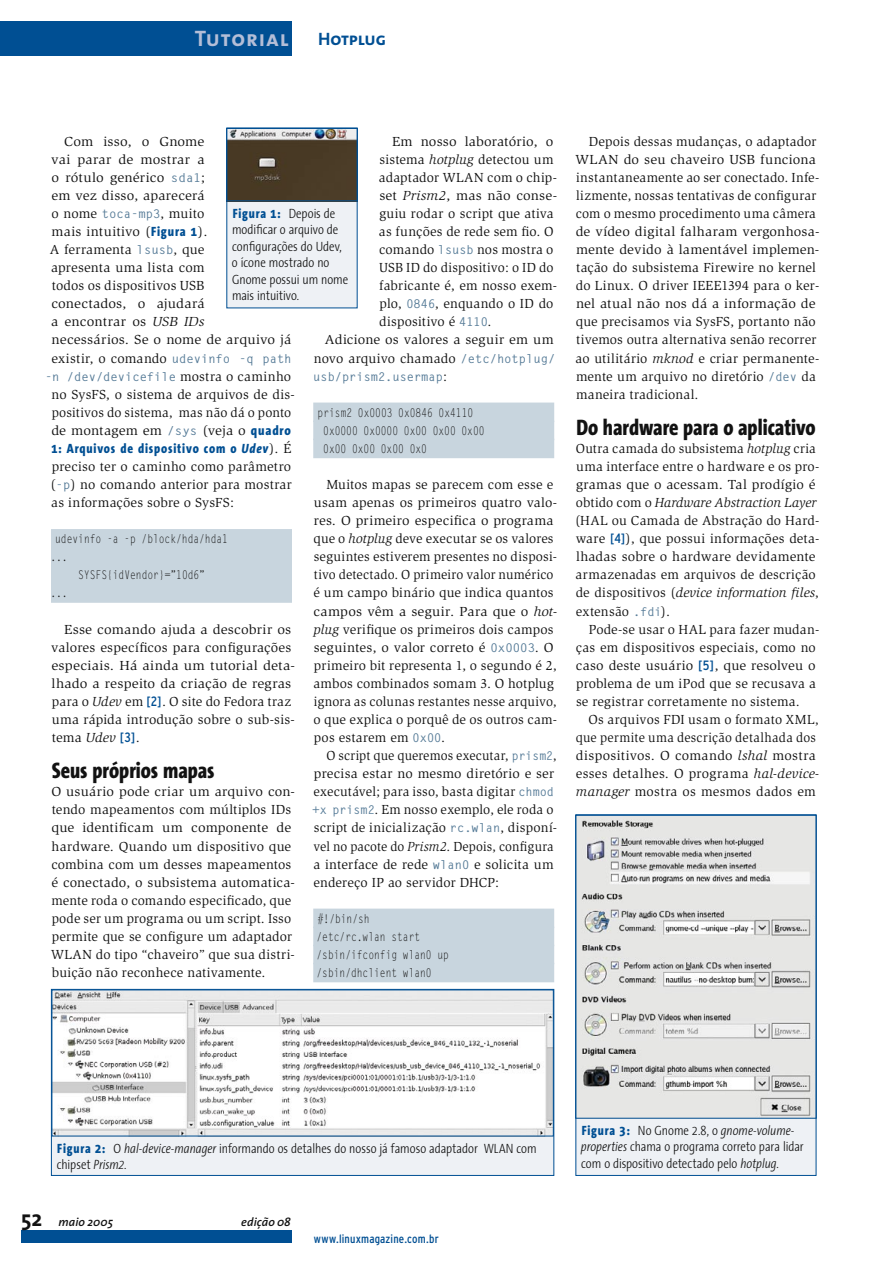
<style>
.page{position:relative;width:893px;height:1263px;background:#fff}
.page>*{position:absolute;margin:0;border:0;box-sizing:border-box;transform-origin:0 0}
.subtitle{font:800 22.5px "The Sans Condensed";color:#121212}
.section{font:22.5px "The Sans Bold Caps";letter-spacing:.035em;color:#b4bed7}
.t1{font:700 22.5px "The Sans";color:#121212}
.subject{font:18px "The Sans Bold Caps";letter-spacing:-.01em;color:#004f93}
.paragraph{font:13.5px/18px "Slimbach";letter-spacing:.015em;color:#121212}
.paragraph-2{font:13.5px/18px "Slimbach";letter-spacing:.015em;color:#121212;scale:1.06 1}
.paragraph_one{font:13.5px/18px "Slimbach";letter-spacing:.01em;color:#121212;scale:1.05 1}
.paragraph_one-2{font:13.5px/18px "Slimbach";letter-spacing:.01em;color:#121212}
.t2{font:300 13.5px/16.5px "The Sans Condensed";color:#121212}
.paragraph-3{font:13.5px/18px "Slimbach";letter-spacing:.015em;color:#121212;scale:.95 1}
.paragraph-4{font:13.5px/18px "Slimbach";letter-spacing:.015em;color:#121212;scale:1.05 1}
.paragraph-5{font:13.5px/18px "Slimbach";letter-spacing:.015em;color:#121212;text-align:right;scale:1.04 1}
.codelist{font:12px "Gothic Looser";color:#121212;scale:.8 1}
.paragraph-6{font:700 12px "Gothic Looser";color:#577c98}
.t3{font:condensed 12px "Interstate";letter-spacing:.015em;color:#004f93}
.t4{font:italic 600 12px "The Sans";letter-spacing:.01em;color:#121212}
.s1{font-style:italic}
.s2{font-family:"Gothic Looser";font-weight:700;font-size:12px;color:#577c98}
.s3{font-family:"Slimbach";font-weight:400;font-size:13.5px;color:#121212}
.s4{font-family:"The Sans Condensed";font-weight:800;color:#004f93}
.s5{font-family:"The Sans Condensed";font-weight:800;font-style:italic;color:#004f93}
.s6{font-family:"Interstate";font-stretch:condensed;color:#004f93}
.s7{font-weight:800;color:#004f93}
</style>
<div class="page">
<div style="left:51px;top:529px;width:241px;height:20px;background:#c8d5de"></div>
<div style="left:51px;top:547px;width:241px;height:20px;background:#c8d5de"></div>
<div style="left:51px;top:565px;width:241px;height:20px;background:#c8d5de"></div>
<div style="left:51px;top:583px;width:241px;height:20px;background:#c8d5de"></div>
<div style="left:313px;top:403px;width:241px;height:19px;background:#c8d5de"></div>
<div style="left:313px;top:421px;width:241px;height:19px;background:#c8d5de"></div>
<div style="left:313px;top:439px;width:241px;height:19px;background:#c8d5de"></div>
<div style="left:313px;top:908px;width:241px;height:20px;background:#c8d5de"></div>
<div style="left:313px;top:927px;width:241px;height:19px;background:#c8d5de"></div>
<div style="left:313px;top:945px;width:241px;height:19px;background:#c8d5de"></div>
<div style="left:313px;top:963px;width:241px;height:19px;background:#c8d5de"></div>
<svg style="left:575px;top:814px;width:242px;height:362px;background:#d7d9da"></svg>
<svg style="left:51px;top:989px;width:504px;height:187px"></svg>
<svg style="left:226px;top:127px;width:132px;height:182px;background:#a9abaa"></svg>
<div style="left:0;top:21px;width:292px;height:34px;background:#004f93"></div>
<div style="left:21px;top:1230px;width:271px;height:13px;background:#004f93"></div>
<p class="section" style="left:195px;top:20px;width:95px">Tutorial</p>
<p class="subject" style="left:318px;top:24px;width:70px">Hotplug</p>
<p class="paragraph-4" style="left:379px;top:132px;width:171px;text-indent:13px">Em nosso laboratório, o sistema <span class="s1">hotplug</span> detectou um adaptador WLAN com o chip&shy;set <span class="s1">Prism2</span>, mas não conse&shy;guiu rodar o script que ativa as funções de rede sem fio. O comando <span class="s2">lsusb</span> nos mostra o<br>USB ID do dispositivo: o ID do fabricante é, em nosso exem&shy;plo, <span class="s2">0846</span>, enquando o ID do dispositivo é <span class="s2">4110</span>.</p>
<p class="paragraph-5" style="left:314px;top:331px;width:234px">Adicione os valores a seguir em um novo arquivo chamado <span class="s2">/etc/hotplug/</span></p>
<p class="paragraph-6" style="left:313px;top:368px;width:135px">usb/prism2.usermap<span class="s3">:</span></p>
<p class="codelist" style="left:318px;top:404px;width:196px">prism2 0x0003 0x0846 0x4110</p>
<p class="codelist" style="left:323px;top:422px;width:203px">0x0000 0x0000 0x00 0x00 0x00</p>
<p class="codelist" style="left:323px;top:440px;width:131px">0x00 0x00 0x00 0x0</p>
<p class="paragraph" style="left:313px;top:476px;width:245px;text-indent:13px">Muitos mapas se parecem com esse e usam apenas os primeiros quatro valo&shy;res. O primeiro especifica o programa que o <span class="s1">hotplug</span> deve executar se os valores seguintes estiverem presentes no disposi&shy;tivo detectado. O primeiro valor numérico é um campo binário que indica quantos campos vêm a seguir. Para que o <span class="s1">hot&shy;plug</span> verifique os primeiros dois campos seguintes, o valor correto é <span class="s2">0x0003</span>. O primeiro bit representa 1, o segundo é 2, ambos combinados somam 3. O hotplug ignora as colunas restantes nesse arquivo, o que explica o porquê de os outros cam&shy;pos estarem em <span class="s2">0x00</span>.</p>
<p class="paragraph-3" style="left:313px;top:747px;width:259px;text-indent:14px">O script que queremos executar, <span class="s2">prism2</span>, precisa estar no mesmo diretório e ser executável; para isso, basta digitar <span class="s2">chmod +x prism2</span>. Em nosso exemplo, ele roda o script de inicialização <span class="s2">rc.wlan</span>, disponí&shy;vel no pacote do <span class="s1">Prism2</span>. Depois, configura a interface de rede <span class="s2">wlan0</span> e solicita um endereço IP ao servidor DHCP:</p>
<p class="codelist" style="left:318px;top:910px;width:66px">#!/bin/sh</p>
<p class="codelist" style="left:317px;top:928px;width:131px">/etc/rc.wlan start</p>
<p class="codelist" style="left:317px;top:946px;width:167px">/sbin/ifconfig wlan0 up</p>
<p class="codelist" style="left:317px;top:964px;width:145px">/sbin/dhclient wlan0</p>
<p class="paragraph-2" style="left:50px;top:132px;width:229px;text-indent:14px">Com isso, o Gnome<br>vai parar de mostrar a<br>o rótulo genérico <span class="s2">sda1</span>;<br>em vez disso, aparecerá<br>o nome <span class="s2">toca-mp3</span>, muito<br>mais intuitivo (<span class="s4">Figura 1</span>).<br>A ferramenta <span class="s2">lsusb</span>, que<br>apresenta uma lista com<br>todos os dispositivos USB<br>conectados, o ajudará<br>a encontrar os <span class="s1">USB IDs<br></span>necessários. Se o nome de arquivo já existir, o comando <span class="s2">udevinfo -q path</span></p>
<p class="paragraph-6" style="left:45px;top:368px;width:248px">-n /dev/devicefile <span class="s3">mostra o caminho</span></p>
<p class="paragraph" style="left:51px;top:385px;width:246px">no SysFS, o sistema de arquivos de dis&shy;positivos do sistema, mas não dá o ponto de montagem em <span class="s2">/sys</span> (veja o <span class="s4">quadro 1: Arquivos de dispositivo com o</span> <span class="s5">Udev</span>). É preciso ter o caminho como parâmetro (<span class="s2">-p</span>) no comando anterior para mostrar as informações sobre o SysFS:</p>
<p class="codelist" style="left:55px;top:531px;width:217px">udevinfo -a -p /block/hda/hda1</p>
<p class="codelist" style="left:50px;top:549px;width:23px">...</p>
<p class="codelist" style="left:78px;top:567px;width:160px">SYSFS{idVendor}=”10d6”</p>
<p class="codelist" style="left:50px;top:585px;width:23px">...</p>
<p class="paragraph-2" style="left:51px;top:620px;width:231px;text-indent:13px">Esse comando ajuda a descobrir os valores específicos para configurações especiais. Há ainda um tutorial deta&shy;lhado a respeito da criação de regras para o <span class="s1">Udev</span> em <span class="s6">[2]</span>. O site do Fedora traz uma rápida introdução sobre o sub-sis&shy;tema <span class="s1">Udev</span> <span class="s6">[3]</span>.</p>
<p class="subtitle" style="left:52px;top:758px;width:164px">Seus próprios mapas</p>
<p class="paragraph_one" style="left:51px;top:783px;width:234px">O usuário pode criar um arquivo con&shy;tendo mapeamentos com múltiplos IDs que identificam um componente de hardware. Quando um dispositivo que combina com um desses mapeamentos é conectado, o subsistema automatica&shy;mente roda o comando especificado, que pode ser um programa ou um script. Isso permite que se configure um adaptador WLAN do tipo “chaveiro” que sua distri&shy;buição não reconhece nativamente.</p>
<p class="t2" style="left:232px;top:204px;width:118px"><span class="s7">Figura 1:</span> Depois de modificar o arquivo de configurações do Udev, o ícone mostrado no<br>Gnome possui um nome mais intuitivo.</p>
<p class="paragraph" style="left:575px;top:132px;width:246px;text-indent:14px">Depois dessas mudanças, o adaptador WLAN do seu chaveiro USB funciona instantaneamente ao ser conectado. Infe&shy;lizmente, nossas tentativas de configurar com o mesmo procedimento uma câmera de vídeo digital falharam vergonhosa&shy;mente devido à lamentável implemen&shy;tação do subsistema Firewire no kernel do Linux. O driver IEEE1394 para o ker&shy;nel atual não nos dá a informação de que precisamos via SysFS, portanto não tivemos outra alternativa senão recorrer ao utilitário <span class="s1">mknod</span> e criar permanente&shy;mente um arquivo no diretório <span class="s2">/dev</span> da maneira tradicional.</p>
<p class="subtitle" style="left:576px;top:414px;width:241px">Do hardware para o aplicativo</p>
<p class="paragraph_one-2" style="left:575px;top:439px;width:246px">Outra camada do subsistema <span class="s1">hotplug</span> cria uma interface entre o hardware e os pro&shy;gramas que o acessam. Tal prodígio é obtido com o <span class="s1">Hardware Abstraction Layer </span>(HAL ou Camada de Abstração do Hard&shy;ware <span class="s6">[4]</span>), que possui informações deta&shy;lhadas sobre o hardware devidamente armazenadas em arquivos de descrição de dispositivos (<span class="s1">device information files</span>, extensão <span class="s2">.fdi</span>).</p>
<p class="paragraph" style="left:576px;top:620px;width:245px;text-indent:13px">Pode-se usar o HAL para fazer mudan&shy;ças em dispositivos especiais, como no caso deste usuário <span class="s6">[5]</span>, que resolveu o problema de um iPod que se recusava a se registrar corretamente no sistema.</p>
<p class="paragraph" style="left:576px;top:710px;width:245px;text-indent:13px">Os arquivos FDI usam o formato XML, que permite uma descrição detalhada dos dispositivos. O comando <span class="s1">lshal</span> mostra esses detalhes. O programa <span class="s1">hal-device&shy;manager</span> mostra os mesmos dados em</p>
<p class="t2" style="left:57px;top:1139px;width:481px"><span class="s7">Figura 2:</span> O <span class="s1">hal-device-manager</span> informando os detalhes do nosso já famoso adaptador WLAN com chipset <span class="s1">Prism2</span>.</p>
<p class="t1" style="left:21px;top:1199px;width:23px">52</p>
<p class="t4" style="left:58px;top:1212px;width:56px">maio 2005</p>
<p class="t4" style="left:241px;top:1212px;width:51px">edição 08</p>
<p class="t3" style="left:314px;top:1232px;width:126px">www.linuxmagazine.com.br</p>
<p class="t2" style="left:581px;top:1122px;width:224px"><span class="s7">Figura 3:</span> No Gnome 2.8, o <span class="s1">gnome-volume&shy;properties</span> chama o programa correto para lidar com o dispositivo detectado pelo <span class="s1">hotplug</span>.</p>
</div>
